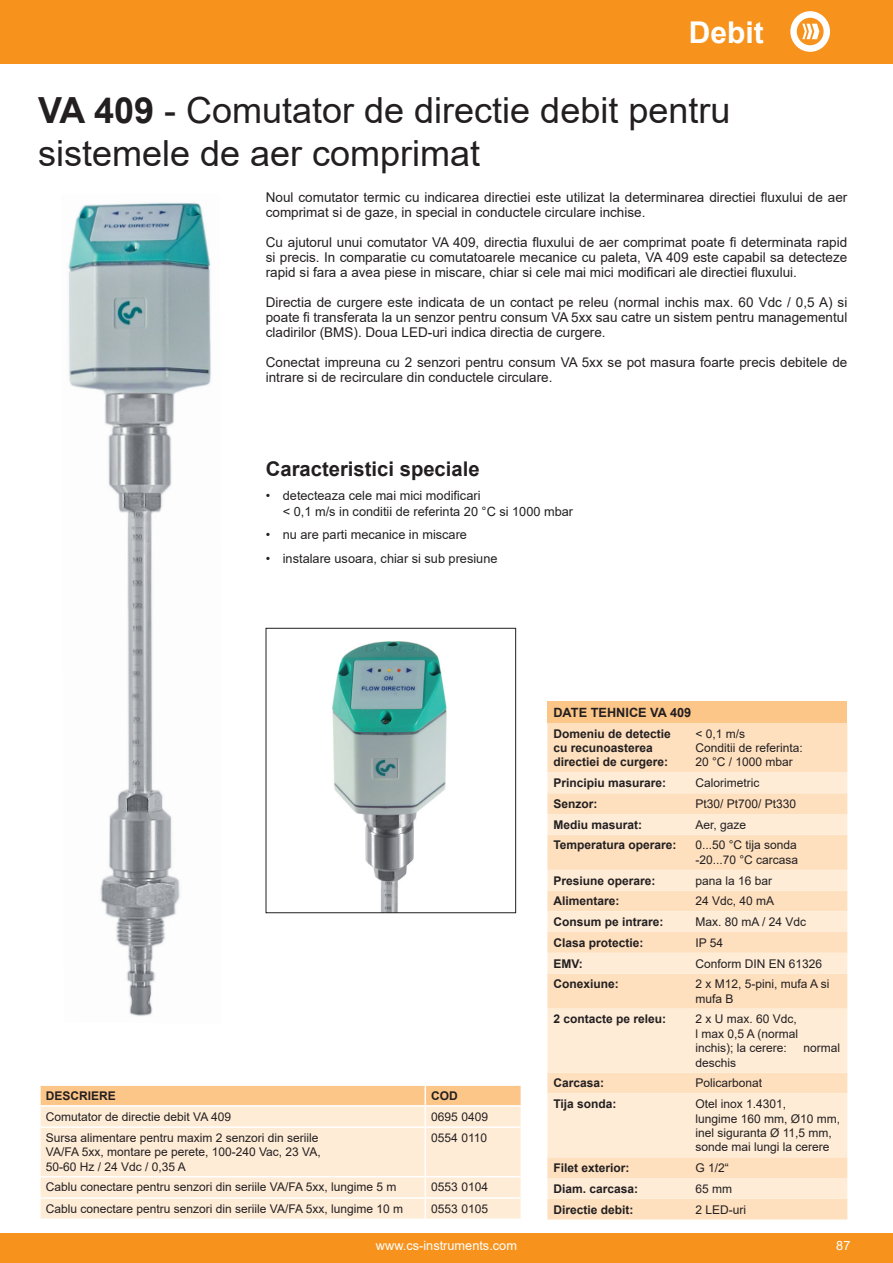
<style>
.page{position:relative;width:893px;height:1263px;background:#fff}
.page>*{position:absolute;margin:0;border:0;box-sizing:border-box;transform-origin:0 0}
.t1{font:36px/43.2px "Arial";color:#231f20}
.t2{font:700 30px "Arial";color:#fff}
.t3{font:700 20.25px "Arial";color:#231f20}
.t4{font:13.5px/15px "Arial";color:#231f20}
.t5{font:12.75px/15.3px "Arial";color:#231f20}
.t6{font:12.75px "Arial";color:#fff}
.t7{font:700 12.75px "Arial";color:#231f20}
.t8{font:12px/14.4px "Arial";color:#231f20}
.t9{font:700 12px/14.4px "Arial";color:#231f20}
.s1{font-weight:700}
</style>
<div class="page">
<div style="left:0;top:0;width:893px;height:64px;background:#f7931d"></div>
<div style="left:0;top:1233px;width:893px;height:30px;background:#f7931d"></div>
<svg style="left:790px;top:11px;width:40px;height:41px"></svg>
<img style="left:68px;top:202px;width:143px;height:814px">
<div style="left:41px;top:1128px;width:480px;height:90px;background:#feecd7"></div>
<svg style="left:40px;top:1085px;width:481px;height:41px;background:#fddbb4"></svg>
<hr style="left:425px;top:1105px;width:97px;height:1px;background:#fff">
<hr style="left:425px;top:1128px;width:1px;height:48px;background:#fff">
<hr style="left:39px;top:1176px;width:386px;height:1px;background:#fff">
<hr style="left:425px;top:1176px;width:97px;height:1px;background:#fff">
<svg style="left:40px;top:1199px;width:1px;height:19px"></svg>
<hr style="left:39px;top:1197px;width:386px;height:2px;background:#fff">
<svg style="left:425px;top:1177px;width:1px;height:41px"></svg>
<hr style="left:425px;top:1197px;width:97px;height:2px;background:#fff">
<img style="left:332px;top:641px;width:115px;height:270px">
<div style="left:266px;top:628px;width:250px;height:285px;border:1px solid #231f20"></div>
<div style="left:547px;top:702px;width:300px;height:21px;background:#fdc689"></div>
<div style="left:547px;top:723px;width:300px;height:496px;background:#fee0bf"></div>
<svg style="left:547px;top:772px;width:300px;height:427px;background:#fee7cd"></svg>
<h2 class="t2" style="left:689px;top:11px;width:76px">Debit</h2>
<h1 class="t1" style="left:38px;top:89px;width:694px"><span class="s1">VA 409</span> - Comutator de directie debit pentru sistemele de aer comprimat</h1>
<p class="t4" style="left:266px;top:190px;width:583px">Noul comutator termic cu indicarea directiei este utilizat la determinarea directiei fluxului de aer comprimat si de gaze, in special in conductele circulare inchise.</p>
<p class="t4" style="left:266px;top:235px;width:583px;text-align:justify">Cu ajutorul unui comutator VA 409, directia fluxului de aer comprimat poate fi determinata rapid si precis. In comparatie cu comutatoarele mecanice cu paleta, VA 409 este capabil sa detecteze rapid si fara a avea piese in miscare, chiar si cele mai mici modificari ale directiei fluxului.</p>
<p class="t4" style="left:266px;top:295px;width:583px;text-align:justify">Directia de curgere este indicata de un contact pe releu (normal inchis max. 60 Vdc / 0,5 A) si poate fi transferata la un senzor pentru consum VA 5xx sau catre un sistem pentru managementul cladirilor (BMS). Doua LED-uri indica directia de curgere.</p>
<p class="t4" style="left:266px;top:355px;width:583px">Conectat impreuna cu 2 senzori pentru consum VA 5xx se pot masura foarte precis debitele de intrare si de recirculare din conductele circulare.</p>
<h3 class="t3" style="left:266px;top:455px;width:215px">Caracteristici speciale</h3>
<p class="t5" style="left:283px;top:488px;width:292px;text-indent:-17px">• detecteaza cele mai mici modificari<br>&lt; 0,1 m/s in conditii de referinta 20 °C si 1000 mbar</p>
<p class="t5" style="left:266px;top:527px;width:203px">• nu are parti mecanice in miscare</p>
<p class="t5" style="left:266px;top:551px;width:233px">• instalare usoara, chiar si sub presiune</p>
<p class="t7" style="left:553px;top:703px;width:139px">DATE TEHNICE VA 409</p>
<p class="t9" style="left:553px;top:726px;width:119px">Domeniu de detectie cu recunoasterea directiei de curgere:</p>
<p class="t8" style="left:695px;top:726px;width:109px">&lt; 0,1 m/s<br>Conditii de referinta:<br>20 °C / 1000 mbar</p>
<p class="t9" style="left:553px;top:776px;width:114px">Principiu masurare:</p>
<p class="t8" style="left:695px;top:776px;width:65px">Calorimetric</p>
<p class="t9" style="left:553px;top:797px;width:46px">Senzor:</p>
<p class="t8" style="left:695px;top:796px;width:102px">Pt30/ Pt700/ Pt330</p>
<p class="t9" style="left:553px;top:817px;width:90px">Mediu masurat:</p>
<p class="t8" style="left:695px;top:817px;width:52px">Aer, gaze</p>
<p class="t9" style="left:553px;top:838px;width:125px">Temperatura operare:</p>
<p class="t8" style="left:695px;top:838px;width:104px">0...50 °C tija sonda -20...70 °C carcasa</p>
<p class="t9" style="left:553px;top:873px;width:104px">Presiune operare:</p>
<p class="t8" style="left:695px;top:873px;width:78px">pana la 16 bar</p>
<p class="t9" style="left:553px;top:894px;width:68px">Alimentare:</p>
<p class="t8" style="left:695px;top:894px;width:80px">24 Vdc, 40 mA</p>
<p class="t9" style="left:553px;top:915px;width:112px">Consum pe intrare:</p>
<p class="t8" style="left:695px;top:914px;width:112px">Max. 80 mA / 24 Vdc</p>
<p class="t9" style="left:553px;top:935px;width:92px">Clasa protectie:</p>
<p class="t8" style="left:695px;top:935px;width:29px">IP 54</p>
<p class="t9" style="left:553px;top:956px;width:31px">EMV:</p>
<p class="t8" style="left:695px;top:956px;width:128px">Conform DIN EN 61326</p>
<p class="t9" style="left:553px;top:977px;width:67px">Conexiune:</p>
<p class="t8" style="left:695px;top:977px;width:136px">2 x M12, 5-pini, mufa A si mufa B</p>
<p class="t9" style="left:553px;top:1012px;width:114px">2 contacte pe releu:</p>
<p class="t8" style="left:695px;top:1012px;width:104px;text-align:justify">2 x U max. 60 Vdc, l max 0,5 A (normal inchis); la cerere:</p>
<p class="t8" style="left:803px;top:1041px;width:38px">normal</p>
<p class="t9" style="left:46px;top:1088px;width:72px">DESCRIERE</p>
<p class="t9" style="left:431px;top:1088px;width:28px">COD</p>
<p class="t8" style="left:46px;top:1109px;width:187px">Comutator de directie debit VA 409</p>
<p class="t8" style="left:431px;top:1109px;width:58px">0695 0409</p>
<p class="t8" style="left:46px;top:1130px;width:276px">Sursa alimentare pentru maxim 2 senzori din seriile<br>VA/FA 5xx, montare pe perete, 100-240 Vac, 23 VA,<br>50-60 Hz / 24 Vdc / 0,35 A</p>
<p class="t8" style="left:431px;top:1130px;width:57px">0554 0110</p>
<p class="t8" style="left:46px;top:1180px;width:352px">Cablu conectare pentru senzori din seriile VA/FA 5xx, lungime 5 m</p>
<p class="t8" style="left:431px;top:1180px;width:58px">0553 0104</p>
<p class="t8" style="left:46px;top:1201px;width:359px">Cablu conectare pentru senzori din seriile VA/FA 5xx, lungime 10 m</p>
<p class="t8" style="left:431px;top:1201px;width:58px">0553 0105</p>
<p class="t8" style="left:695px;top:1055px;width:42px">deschis</p>
<p class="t9" style="left:553px;top:1076px;width:52px">Carcasa:</p>
<p class="t8" style="left:695px;top:1076px;width:68px">Policarbonat</p>
<p class="t9" style="left:553px;top:1097px;width:65px">Tija sonda:</p>
<p class="t8" style="left:695px;top:1096px;width:146px">Otel inox 1.4301,<br>lungime 160 mm, Ø10 mm, inel siguranta Ø 11,5 mm, sonde mai lungi la cerere</p>
<p class="t9" style="left:553px;top:1161px;width:78px">Filet exterior:</p>
<p class="t8" style="left:695px;top:1160px;width:35px">G 1/2“</p>
<p class="t9" style="left:553px;top:1181px;width:86px">Diam. carcasa:</p>
<p class="t8" style="left:695px;top:1181px;width:38px">65 mm</p>
<p class="t9" style="left:553px;top:1202px;width:82px">Directie debit:</p>
<p class="t8" style="left:695px;top:1202px;width:52px">2 LED-uri</p>
<p class="t6" style="left:376px;top:1237px;width:142px">www.cs-instruments.com</p>
<p class="t6" style="left:836px;top:1237px;width:16px">87</p>
</div>
